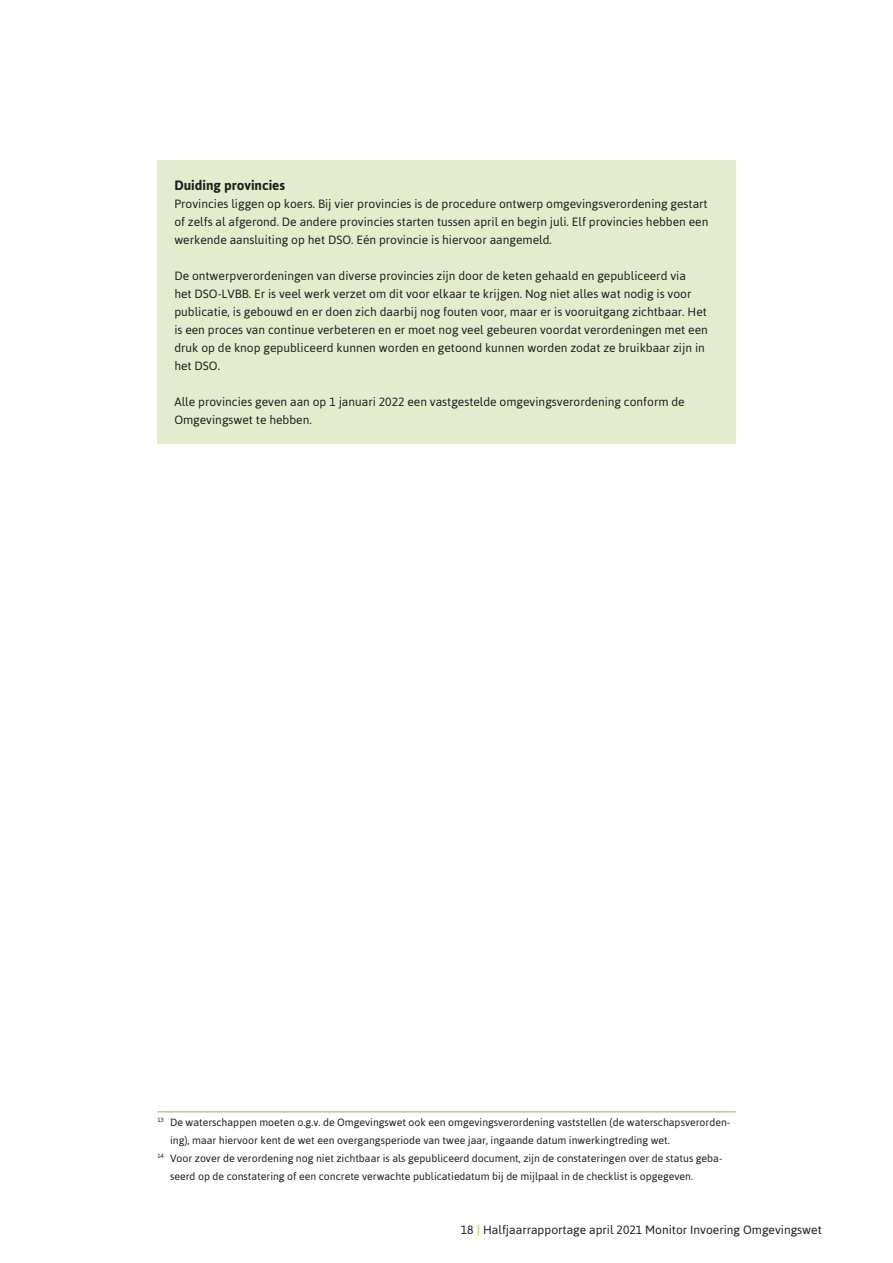
<style>
.page{position:relative;width:893px;height:1263px;background:#fff}
.page>*{position:absolute;margin:0;border:0;box-sizing:border-box;transform-origin:0 0}
._14_Kop_Kader{font:700 13.5px "Asap";color:#231f20}
._15_Body_Kader{font:12px/18px "Asap";color:#231f20}
._32_Voetnoot{font:10.5px/18px "Asap";color:#231f20}
.s1{color:#8eb73c}
</style>
<div class="page">
<div style="left:157px;top:160px;width:579px;height:33px;background:#e3edce"></div>
<div style="left:157px;top:180px;width:579px;height:83px;background:#e3edce"></div>
<div style="left:157px;top:252px;width:579px;height:137px;background:#e3edce"></div>
<div style="left:157px;top:378px;width:579px;height:65px;background:#e3edce"></div>
<hr style="left:157px;top:1111px;width:579px;height:1px;background:#8eb73c">
<h4 class="_14_Kop_Kader" style="left:174px;top:177px;width:112px">Duiding provincies</h4>
<p class="_15_Body_Kader" style="left:174px;top:194px;width:536px;text-align:justify">Provincies liggen op koers. Bij vier provincies is de procedure ontwerp omgevingsverordening gestart of zelfs al afgerond. De andere provincies starten tussen april en begin juli. Elf provincies hebben een werkende aansluiting op het DSO. Eén provincie is hiervoor aangemeld.</p>
<p class="_15_Body_Kader" style="left:174px;top:266px;width:535px">De ontwerpverordeningen van diverse provincies zijn door de keten gehaald en gepubliceerd via<br>het DSO-LVBB. Er is veel werk verzet om dit voor elkaar te krijgen. Nog niet alles wat nodig is voor publicatie, is gebouwd en er doen zich daarbij nog fouten voor, maar er is vooruitgang zichtbaar. Het is een proces van continue verbeteren en er moet nog veel gebeuren voordat verordeningen met een druk op de knop gepubliceerd kunnen worden en getoond kunnen worden zodat ze bruikbaar zijn in het DSO.</p>
<p class="_15_Body_Kader" style="left:174px;top:392px;width:512px">Alle provincies geven aan op 1 januari 2022 een vastgestelde omgevingsverordening conform de<br>Omgevingswet te hebben.</p>
<p class="_32_Voetnoot" style="left:170px;top:1113px;width:562px;text-indent:-13px"><sup>13</sup> De waterschappen moeten o.g.v. de Omgevingswet ook een omgevingsverordening vaststellen (de waterschapsverorden&shy;ing), maar hiervoor kent de wet een overgangsperiode van twee jaar, ingaande datum inwerkingtreding wet.</p>
<p class="_32_Voetnoot" style="left:170px;top:1149px;width:554px;text-indent:-13px"><sup>14</sup> Voor zover de verordening nog niet zichtbaar is als gepubliceerd document, zijn de constateringen over de status geba&shy;seerd op de constatering of een concrete verwachte publicatiedatum bij de mijlpaal in de checklist is opgegeven.</p>
<p class="_15_Body_Kader" style="left:461px;top:1220px;width:362px">18 <span class="s1">|</span> Halfjaarrapportage april 2021 Monitor Invoering Omgevingswet</p>
</div>
